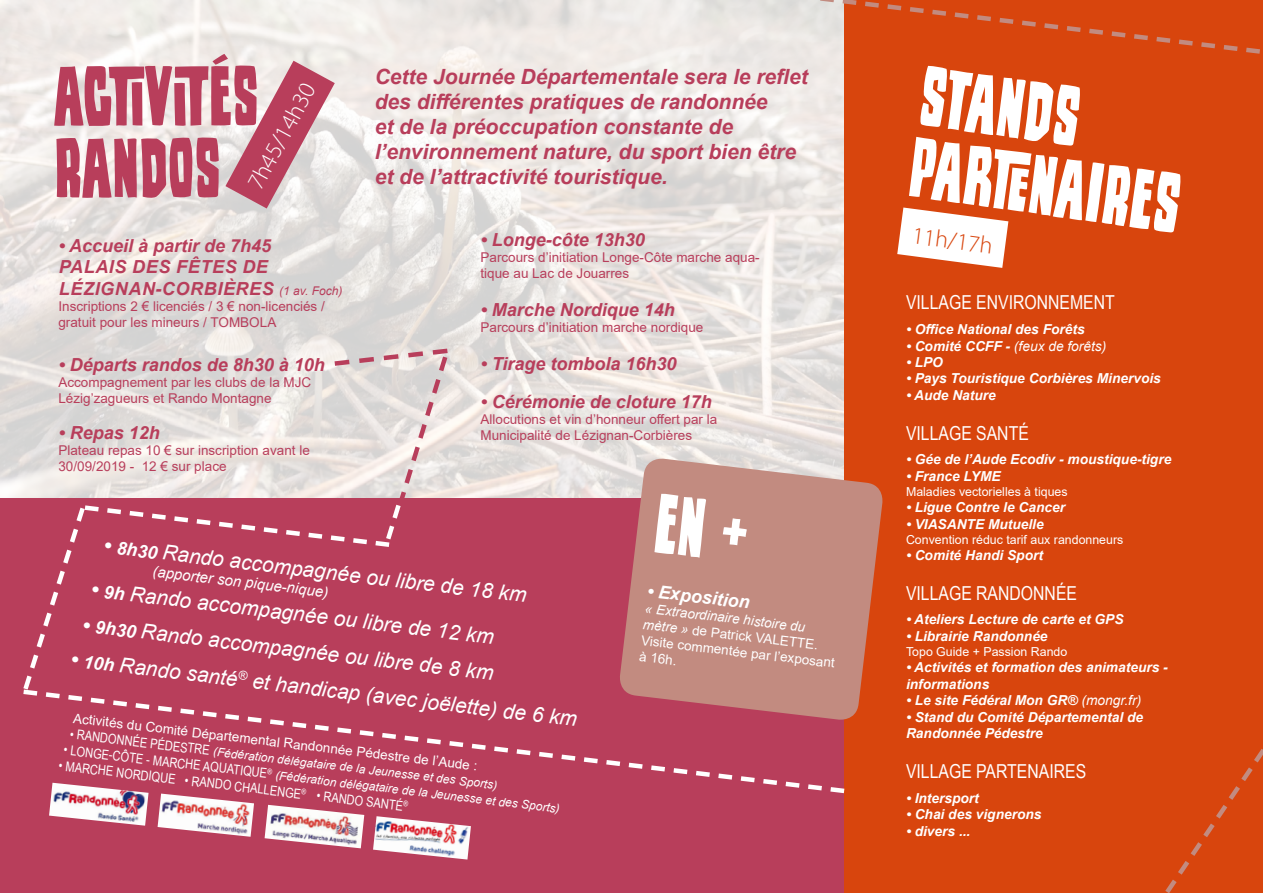
<style>
.page{position:relative;width:1263px;height:893px;background:#fff}
.page>*{position:absolute;margin:0;border:0;box-sizing:border-box;transform-origin:0 0}
.t1{font:90px/72px "Wood Stamp";color:#fff}
.t2{font:90px/72px "Wood Stamp";color:#b83e5b}
.t3{font:300 24px "Cleanvertising";color:#fff}
.t4{font:300 24px "Cleanvertising";color:#d8450d}
.t5{font:italic 700 21px/25.2px "Arial";color:#b83e5b}
.t6{font:italic 21px "Arial";color:#fff}
.t7{font:19.2px "Arial Narrow";color:#fff}
.t8{font:italic 700 18px "Arial";color:#b83e5b}
.t9{font:italic 700 18px/21.6px "Arial";letter-spacing:.035em;color:#b83e5b}
.t10{font:italic 700 18px "Arial";color:#fff}
.t11{font:italic 15px "Arial";color:#fff}
.t12{font:italic 700 13.8px/16.5px "Arial";color:#fff}
.t13{font:italic 13.8px "Arial";color:#fff}
.t14{font:13.5px/16.2px "Arial";color:#b83e5b}
.t15{font:13.5px/16.4px "Arial";color:#fff}
.t16{font:13.5px "Arial Narrow";color:#fff}
.t17{font:12.3px "Arial";color:#fff}
.t18{font:italic 12px/15.9px "Arial";color:#fff}
.s1{font-weight:400;font-size:12px}
.s2{font-weight:700}
.s3{font-weight:400}
.s4{font-weight:700;font-size:18px}
.s5{font-style:italic}
</style>
<div class="page">
<img style="left:0;top:0;width:844px;height:498px">
<div style="left:0;top:498px;width:844px;height:395px;background:#b83e5b"></div>
<div style="left:844px;top:0;width:419px;height:893px;background:#d8450d"></div>
<svg style="left:24px;top:694px;width:821px;height:100px"></svg>
<svg style="left:20px;top:346px;width:432px;height:348px"></svg>
<svg style="left:225px;top:61px;width:110px;height:148px;background:#d6a1ac"></svg>
<svg style="left:897px;top:208px;width:111px;height:60px"></svg>
<svg style="left:703px;top:0;width:557px;height:89px"></svg>
<svg style="left:1165px;top:749px;width:98px;height:144px"></svg>
<svg style="left:618px;top:457px;width:265px;height:265px;fill:#c28b80"></svg>
<img style="left:49px;top:783px;width:100px;height:43px">
<img style="left:49px;top:824px;width:92px;height:2px">
<img style="left:162px;top:793px;width:94px;height:1px">
<img style="left:158px;top:794px;width:96px;height:43px">
<img style="left:265px;top:805px;width:99px;height:43px">
<img style="left:373px;top:816px;width:98px;height:43px">
<div style="left:654px;top:493px;width:94px;height:65px;background:#c28b80"></div>
<h1 class="t2" style="left:54px;top:58px;width:206px">ACTIVITÉS<br>RANDOS</h1>
<h1 class="t1" style="left:925px;top:58px;width:274px;rotate:8deg">STANDS<br>PARTE NAIRES</h1>
<h3 class="t5" style="left:375px;top:64px;width:434px">Cette Journée Départementale sera le reflet des différentes pratiques de randonnée<br>et de la préoccupation constante de l’environnement nature, du sport bien être et de l’attractivité touristique.</h3>
<h2 class="t3" style="left:242px;top:181px;width:118px;rotate:-62deg">7h45/14h30</h2>
<h2 class="t4" style="left:914px;top:222px;width:82px;rotate:7deg">11h/17h</h2>
<h3 class="t8" style="left:480px;top:227px;width:166px">• Longe-côte 13h30</h3>
<p class="t14" style="left:480px;top:249px;width:281px">Parcours d’initiation Longe-Côte marche aqua&shy;tique au Lac de Jouarres</p>
<h3 class="t8" style="left:480px;top:298px;width:196px">• Marche Nordique 14h</h3>
<p class="t14" style="left:480px;top:319px;width:224px">Parcours d’initiation marche nordique</p>
<h3 class="t8" style="left:480px;top:352px;width:198px">• Tirage tombola 16h30</h3>
<h3 class="t8" style="left:480px;top:389px;width:233px">• Cérémonie de cloture 17h</h3>
<p class="t14" style="left:480px;top:411px;width:238px">Allocutions et vin d’honneur offert par la<br>Municipalité de Lézignan-Corbières</p>
<h3 class="t9" style="left:58px;top:235px;width:285px">• Accueil à partir de 7h45<br>PALAIS DES FÊTES DE<br>LÉZIGNAN-CORBIÈRES <span class="s1">(1 av. Foch)</span></h3>
<p class="t14" style="left:58px;top:298px;width:268px">Inscriptions 2 € licenciés / 3 € non-licenciés / gratuit pour les mineurs / TOMBOLA</p>
<h3 class="t8" style="left:58px;top:352px;width:268px">• Départs randos de 8h30 à 10h</h3>
<p class="t14" style="left:58px;top:374px;width:254px">Accompagnement par les clubs de la MJC<br>Lézig’zagueurs et Rando Montagne</p>
<h3 class="t8" style="left:58px;top:421px;width:103px">• Repas 12h</h3>
<p class="t14" style="left:58px;top:442px;width:253px">Plateau repas 10 € sur inscription avant le<br>30/09/2019 - 12 € sur place</p>
<h3 class="t7" style="left:906px;top:288px;width:210px">VILLAGE ENVIRONNEMENT</h3>
<p class="t12" style="left:906px;top:321px;width:180px">• Office National des Forêts</p>
<p class="t13" style="left:906px;top:337px;width:202px"><span class="s2">• Comité CCFF -</span> (feux de forêts)</p>
<p class="t12" style="left:906px;top:354px;width:38px">• LPO</p>
<p class="t12" style="left:906px;top:371px;width:256px">• Pays Touristique Corbières Minervois</p>
<p class="t12" style="left:906px;top:387px;width:91px">• Aude Nature</p>
<h3 class="t7" style="left:906px;top:419px;width:124px">VILLAGE SANTÉ</h3>
<p class="t12" style="left:906px;top:452px;width:267px">• Gée de l’Aude Ecodiv - moustique-tigre</p>
<p class="t12" style="left:906px;top:468px;width:96px">• France LYME</p>
<p class="t17" style="left:906px;top:483px;width:163px">Maladies vectorielles à tiques</p>
<p class="t12" style="left:906px;top:499px;width:161px">• Ligue Contre le Cancer</p>
<p class="t12" style="left:906px;top:516px;width:139px">• VIASANTE Mutuelle</p>
<p class="t17" style="left:906px;top:531px;width:219px">Convention réduc tarif aux randonneurs</p>
<p class="t12" style="left:906px;top:547px;width:138px">• Comité Handi Sport</p>
<h3 class="t7" style="left:906px;top:579px;width:173px">VILLAGE RANDONNÉE</h3>
<p class="t12" style="left:906px;top:612px;width:219px">• Ateliers Lecture de carte et GPS</p>
<p class="t12" style="left:906px;top:628px;width:143px">• Librairie Randonnée</p>
<p class="t17" style="left:906px;top:643px;width:163px">Topo Guide + Passion Rando</p>
<p class="t12" style="left:906px;top:659px;width:263px">• Activités et formation des animateurs - informations</p>
<p class="t12" style="left:906px;top:692px;width:237px">• Le site Fédéral Mon GR® <span class="s3">(mongr.fr)</span></p>
<p class="t12" style="left:906px;top:709px;width:239px">• Stand du Comité Départemental de<br>Randonnée Pédestre</p>
<h3 class="t7" style="left:906px;top:757px;width:182px">VILLAGE PARTENAIRES</h3>
<p class="t12" style="left:906px;top:790px;width:74px">• Intersport</p>
<p class="t12" style="left:906px;top:806px;width:137px">• Chai des vignerons</p>
<p class="t12" style="left:906px;top:823px;width:66px">• divers ...</p>
<h3 class="t6" style="left:106px;top:531px;width:427px;rotate:7deg"><span class="s2">•</span> <span class="s4">8h30</span> Rando accompagnée ou libre de 18 km</h3>
<p class="t11" style="left:154px;top:561px;width:178px;rotate:7deg">(apporter son pique-nique)</p>
<h3 class="t6" style="left:93px;top:575px;width:407px;rotate:7deg"><span class="s2">•</span> <span class="s4">9h</span> Rando accompagnée ou libre de 12 km</h3>
<h3 class="t10" style="left:649px;top:578px;width:105px;rotate:7deg">• Exposition</h3>
<p class="t15" style="left:646px;top:599px;width:196px;rotate:7deg"><span class="s5">« Extraordinaire histoire du mètre »</span> de Patrick VALETTE.<br>Visite commentée par l’exposant à 16h.</p>
<h3 class="t6" style="left:84px;top:610px;width:416px;rotate:7deg"><span class="s2">•</span> <span class="s4">9h30</span> Rando accompagnée ou libre de 8 km</h3>
<h3 class="t6" style="left:73px;top:644px;width:511px;rotate:7deg"><span class="s2">•</span> <span class="s4">10h</span> Rando santé<sup>®</sup> et handicap (avec joëlette) de 6 km</h3>
<p class="t15" style="left:75px;top:709px;width:408px;rotate:7deg">Activités du Comité Départemental Randonnée Pédestre de l’Aude :</p>
<p class="t16" style="left:71px;top:724px;width:142px;rotate:7deg">• RANDONNÉE PÉDESTRE</p>
<p class="t16" style="left:65px;top:739px;width:206px;rotate:7deg">• LONGE-CÔTE - MARCHE AQUATIQUE</p>
<p class="t18" style="left:270px;top:750px;width:296px;text-indent:-56px;rotate:7deg">(Fédération délégataire de la Jeunesse et des Sports)<br><sup>®</sup> (Fédération délégataire de la Jeunesse et des Sports)</p>
<p class="t16" style="left:60px;top:754px;width:353px;rotate:7deg">• MARCHE NORDIQUE • RANDO CHALLENGE<sup>®</sup> • RANDO SANTÉ<sup>®</sup></p>
</div>
